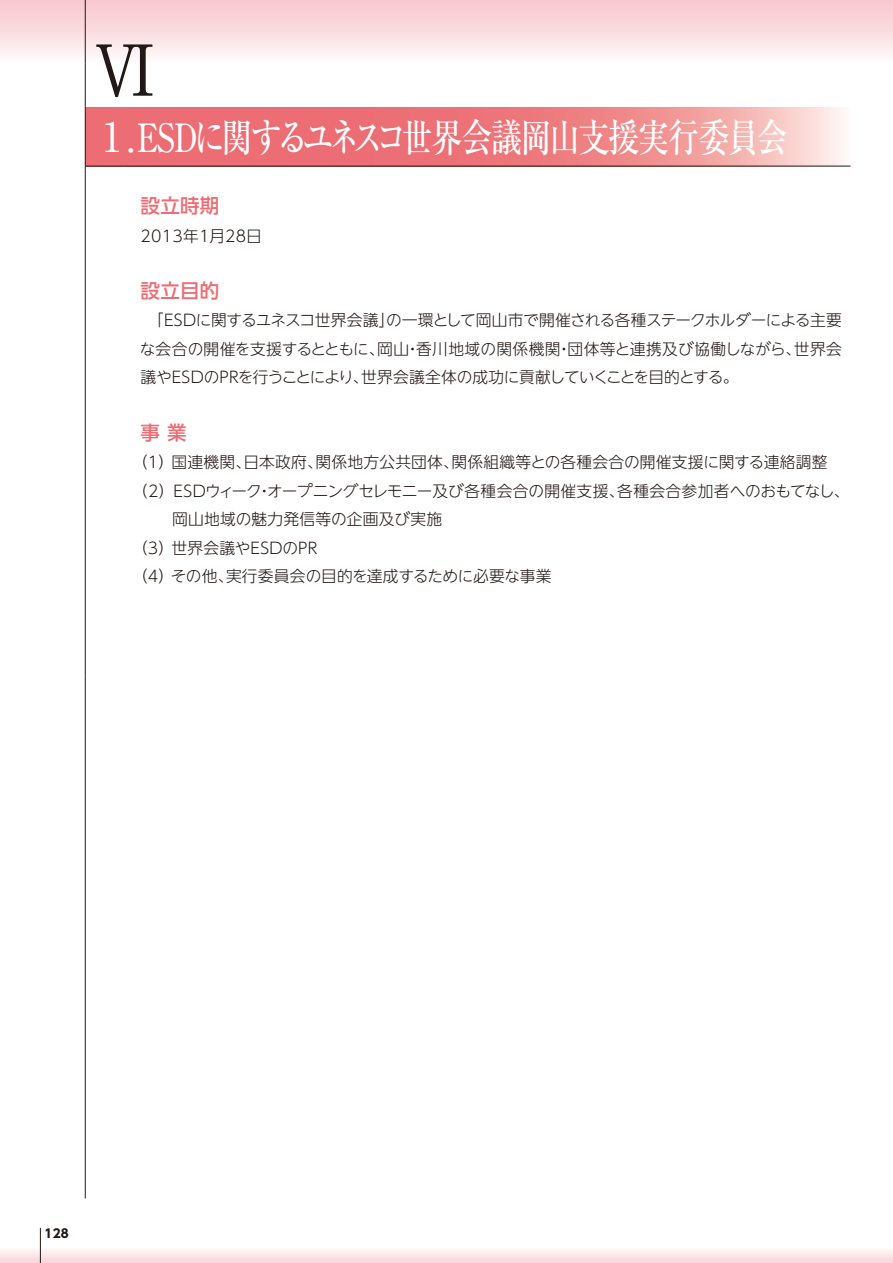
<style>
.page{position:relative;width:893px;height:1263px;background:#fff}
.page>*{position:absolute;margin:0;border:0;box-sizing:border-box;transform-origin:0 0}
.t1{font:67.5px "UD Reimin Pro";color:#221815}
.t2{font:500 39px "Ryumin Pro";letter-spacing:-.065em;color:#fff;scale:.8 1}
.t3{font:500 19.5px "UD Shin Go NT Pro";letter-spacing:.015em;color:#ec6d74}
.t4{font:300 15.75px/28.5px "UD Shin Go NT Pro";letter-spacing:.005em;color:#221815;text-align:justify}
.t5{font:300 15.75px "UD Shin Go NT Pro";letter-spacing:-.015em;color:#221815}
.t6{font:700 12px "UD Shin Go NT Pro";color:#221815}
.s1{font-weight:400;font-size:40.5px}
</style>
<div class="page">
<div style="left:0;top:0;width:893px;height:64px;background:linear-gradient(to bottom,#f7c5cb,#fefafa)"></div>
<svg style="left:0;top:1246px;width:893px;height:17px"></svg>
<hr style="left:40px;top:1228px;width:1px;height:35px;background:#221815">
<svg style="left:86px;top:107px;width:764px;height:59px;background:#ed8588"></svg>
<hr style="left:85px;top:166px;width:39px;height:1px;background:#221815">
<hr style="left:124px;top:166px;width:726px;height:1px;background:#221815">
<hr style="left:85px;top:0;width:1px;height:64px;background:#221815">
<hr style="left:85px;top:64px;width:1px;height:42px;background:#221815">
<hr style="left:85px;top:106px;width:1px;height:60px;background:#221815">
<hr style="left:85px;top:166px;width:1px;height:509px;background:#221815">
<hr style="left:85px;top:675px;width:1px;height:523px;background:#221815">
<h1 class="t1" style="left:92px;top:15px;width:69px">Ⅵ</h1>
<h2 class="t2" style="left:102px;top:106px;width:859px"><span class="s1">1 .</span>ESDに関するユネスコ世界会議岡山支援実行委員会</h2>
<p class="t3" style="left:141px;top:190px;width:80px">設立時期</p>
<p class="t4" style="left:141px;top:221px;width:123px">2013年1月28日</p>
<p class="t3" style="left:141px;top:275px;width:80px">設立目的</p>
<p class="t4" style="left:140px;top:305px;width:704px">　「ESDに関するユネスコ世界会議」の一環として岡山市で開催される各種ステークホルダーによる主要な会合の開催を支援するとともに、岡山・香川地域の関係機関・団体等と連携及び協働しながら、世界会議やESDのPRを行うことにより、世界会議全体の成功に貢献していくことを目的とする。</p>
<p class="t3" style="left:141px;top:416px;width:48px">事 業</p>
<p class="t4" style="left:132px;top:447px;width:697px">（1）国連機関、日本政府、関係地方公共団体、関係組織等との各種会合の開催支援に関する連絡調整</p>
<p class="t4" style="left:132px;top:476px;width:719px">（2）ESDウィーク・オープニングセレモニー及び各種会合の開催支援、各種会合参加者へのおもてなし、</p>
<p class="t4" style="left:172px;top:504px;width:272px">岡山地域の魅力発信等の企画及び実施</p>
<p class="t4" style="left:132px;top:533px;width:187px">（3）世界会議やESDのPR</p>
<p class="t5" style="left:132px;top:563px;width:421px">（4）その他、実行委員会の目的を達成するために必要な事業</p>
<p class="t6" style="left:45px;top:1223px;width:26px">128</p>
</div>
